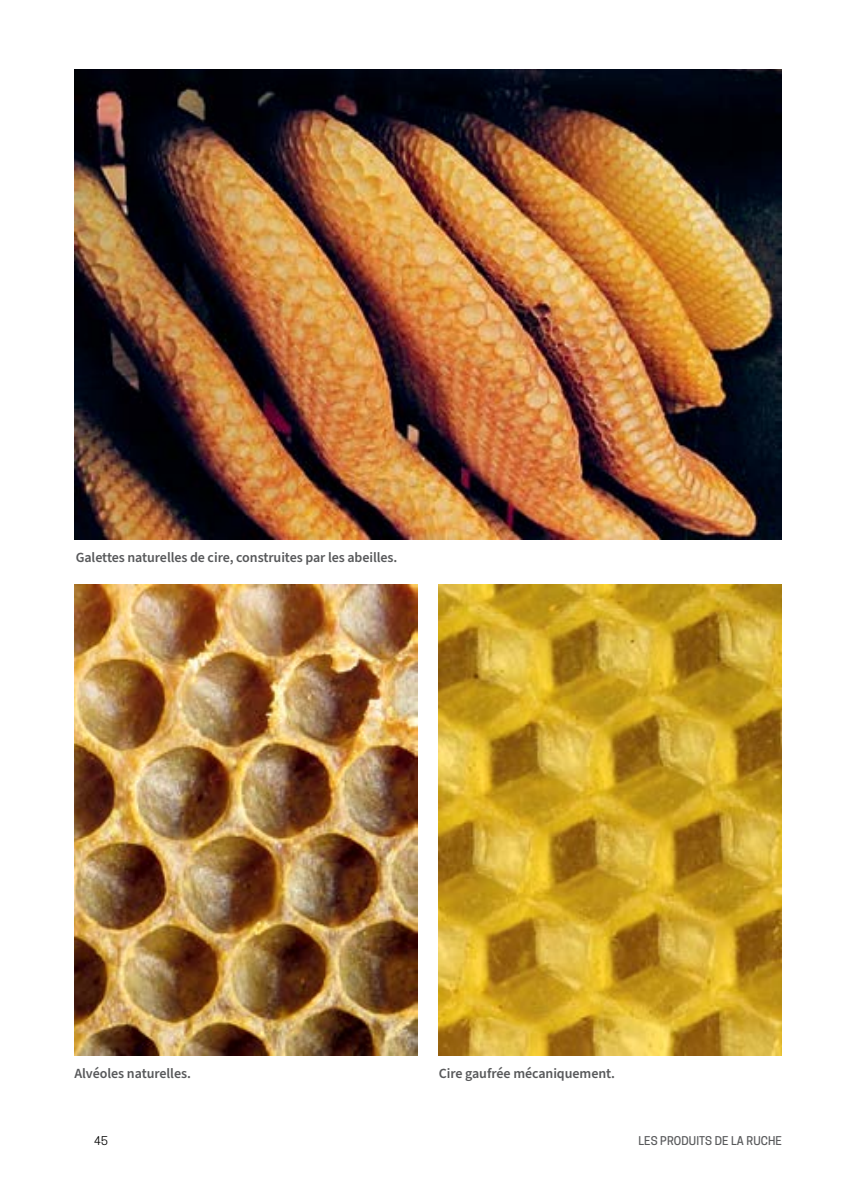
<style>
.page{position:relative;width:844px;height:1191px;background:#fff}
.page>*{position:absolute;margin:0;border:0;box-sizing:border-box;transform-origin:0 0}
.t1{font:600 14px "Source Sans Pro";letter-spacing:-.005em;color:#58595b}
.t2{font:500 11.38px "Cooper Hewitt";letter-spacing:.01em;color:#58595b}
.t3{font:11.38px "Cooper Hewitt";color:#000}
</style>
<div class="page">
<img style="left:74px;top:69px;width:707px;height:471px">
<img style="left:438px;top:585px;width:343px;height:470px">
<img style="left:74px;top:585px;width:344px;height:470px">
<p class="t1" style="left:76px;top:548px;width:323px">Galettes naturelles de cire, construites par les abeilles.</p>
<p class="t1" style="left:74px;top:1063px;width:118px">Alvéoles naturelles.</p>
<p class="t1" style="left:438px;top:1063px;width:178px">Cire gaufrée mécaniquement.</p>
<p class="t3" style="left:94px;top:1134px;width:15px">45</p>
<p class="t2" style="left:638px;top:1134px;width:145px">LES PRODUITS DE LA RUCHE</p>
</div>
